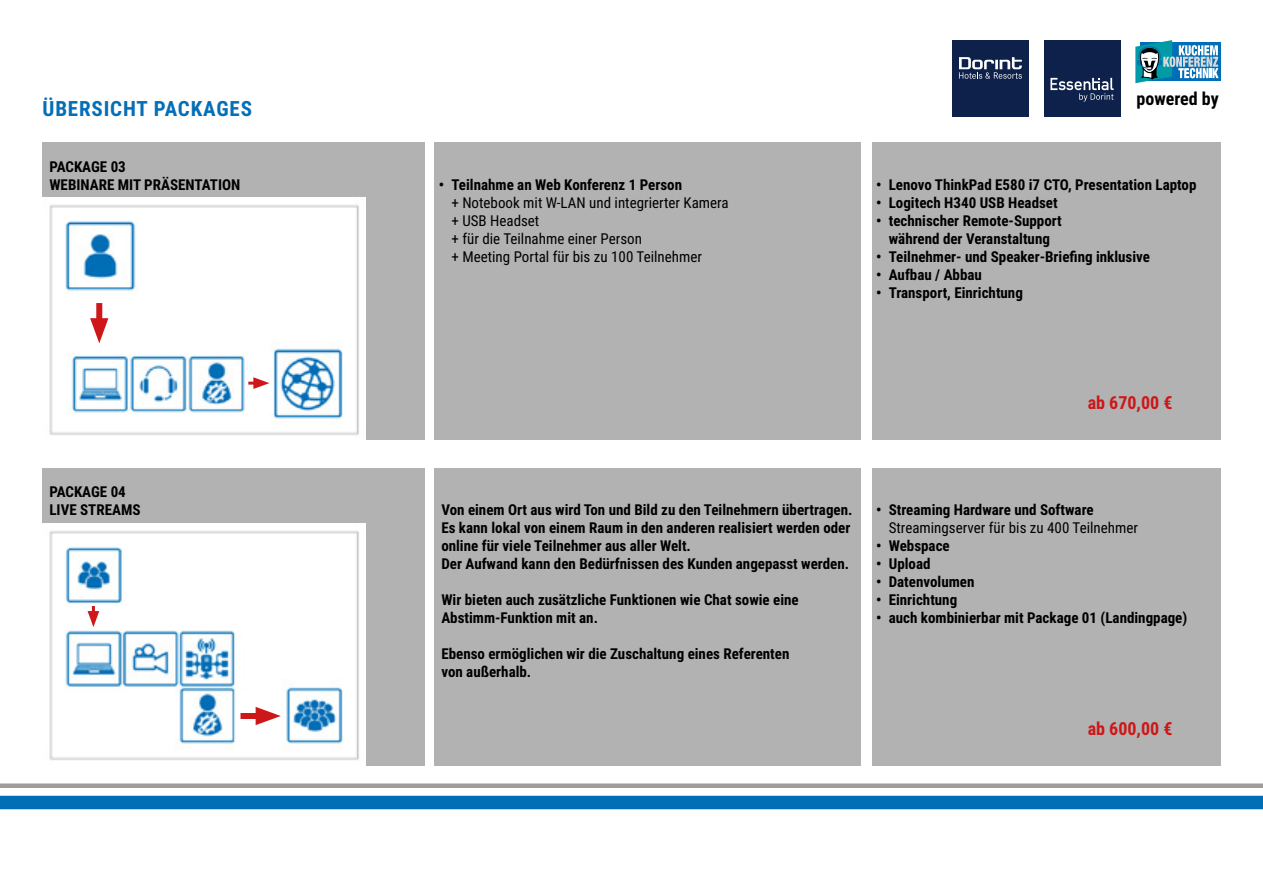
<style>
.page{position:relative;width:1263px;height:893px;background:#fff}
.page>*{position:absolute;margin:0;border:0;box-sizing:border-box;transform-origin:0 0}
.t1{font:700 21px "Roboto Condensed";letter-spacing:.04em;color:#046eb7}
.t2{font:700 18px "Roboto Condensed";color:#cd1719}
.t3{font:700 18px "Roboto Condensed";color:#000}
.t4{font:700 15px/18px "Roboto Condensed";color:#000}
.t5{font:15px/18px "Roboto Condensed";color:#000}
</style>
<div class="page">
<div style="left:0;top:796px;width:1263px;height:13px;background:#006eb6"></div>
<div style="left:0;top:783px;width:1263px;height:5px;background:#9d9d9c"></div>
<div style="left:43px;top:142px;width:382px;height:298px;background:#b3b2b2"></div>
<div style="left:434px;top:142px;width:427px;height:298px;background:#b3b2b2"></div>
<div style="left:872px;top:142px;width:348px;height:298px;background:#b3b2b2"></div>
<div style="left:43px;top:468px;width:382px;height:297px;background:#b3b2b2"></div>
<div style="left:872px;top:468px;width:348px;height:297px;background:#b3b2b2"></div>
<div style="left:434px;top:468px;width:427px;height:297px;background:#b3b2b2"></div>
<img style="left:43px;top:198px;width:323px;height:242px">
<img style="left:43px;top:523px;width:323px;height:242px">
<svg style="left:248px;top:377px;width:21px;height:12px"></svg>
<div style="left:240px;top:713px;width:26px;height:6px;background:#cd1719"></div>
<svg style="left:256px;top:707px;width:25px;height:18px"></svg>
<svg style="left:88px;top:606px;width:11px;height:21px"></svg>
<div style="left:96px;top:303px;width:6px;height:26px;background:#cd1719"></div>
<svg style="left:90px;top:318px;width:18px;height:25px"></svg>
<svg style="left:1218px;top:43px;width:2px;height:38px"></svg>
<svg style="left:1135px;top:40px;width:83px;height:43px"></svg>
<div style="left:952px;top:40px;width:77px;height:77px;background:#0e214a"></div>
<svg style="left:959px;top:57px;width:63px;height:22px"></svg>
<div style="left:1044px;top:40px;width:76px;height:77px;background:#0e214a"></div>
<svg style="left:1050px;top:78px;width:63px;height:24px"></svg>
<h1 class="t1" style="left:43px;top:94px;width:211px">ÜBERSICHT PACKAGES</h1>
<p class="t4" style="left:49px;top:157px;width:192px">PACKAGE 03<br>WEBINARE MIT PRÄSENTATION</p>
<p class="t4" style="left:49px;top:482px;width:93px">PACKAGE 04<br>LIVE STREAMS</p>
<p class="t4" style="left:439px;top:175px;width:245px">• Teilnahme an Web Konferenz 1 Person</p>
<p class="t5" style="left:451px;top:193px;width:279px">+ Notebook mit W-LAN und integrierter Kamera + USB Headset<br>+ für die Teilnahme einer Person<br>+ Meeting Portal für bis zu 100 Teilnehmer</p>
<p class="t3" style="left:1136px;top:86px;width:84px">powered by</p>
<p class="t4" style="left:876px;top:175px;width:322px">• Lenovo ThinkPad E580 i7 CTO, Presentation Laptop</p>
<p class="t4" style="left:876px;top:193px;width:183px">• Logitech H340 USB Headset</p>
<p class="t4" style="left:876px;top:211px;width:187px;text-align:center">• technischer Remote-Support während der Veranstaltung</p>
<p class="t4" style="left:876px;top:247px;width:275px">• Teilnehmer- und Speaker-Briefing inklusive</p>
<p class="t4" style="left:876px;top:265px;width:107px">• Aufbau / Abbau</p>
<p class="t4" style="left:876px;top:283px;width:148px">• Transport, Einrichtung</p>
<p class="t2" style="left:1088px;top:390px;width:86px">ab 670,00 €</p>
<p class="t4" style="left:441px;top:500px;width:413px">Von einem Ort aus wird Ton und Bild zu den Teilnehmern übertragen.<br>Es kann lokal von einem Raum in den anderen realisiert werden oder online für viele Teilnehmer aus aller Welt.<br>Der Aufwand kann den Bedürfnissen des Kunden angepasst werden.</p>
<p class="t4" style="left:441px;top:590px;width:359px">Wir bieten auch zusätzliche Funktionen wie Chat sowie eine<br>Abstimm-Funktion mit an.</p>
<p class="t4" style="left:441px;top:644px;width:350px">Ebenso ermöglichen wir die Zuschaltung eines Referenten von außerhalb.</p>
<p class="t4" style="left:876px;top:500px;width:219px">• Streaming Hardware und Software</p>
<p class="t5" style="left:889px;top:518px;width:251px">Streamingserver für bis zu 400 Teilnehmer</p>
<p class="t4" style="left:876px;top:536px;width:75px">• Webspace</p>
<p class="t4" style="left:876px;top:554px;width:56px">• Upload</p>
<p class="t4" style="left:876px;top:572px;width:100px">• Datenvolumen</p>
<p class="t4" style="left:876px;top:590px;width:83px">• Einrichtung</p>
<p class="t4" style="left:876px;top:608px;width:313px">• auch kombinierbar mit Package 01 (Landingpage)</p>
<p class="t2" style="left:1088px;top:716px;width:86px">ab 600,00 €</p>
</div>
